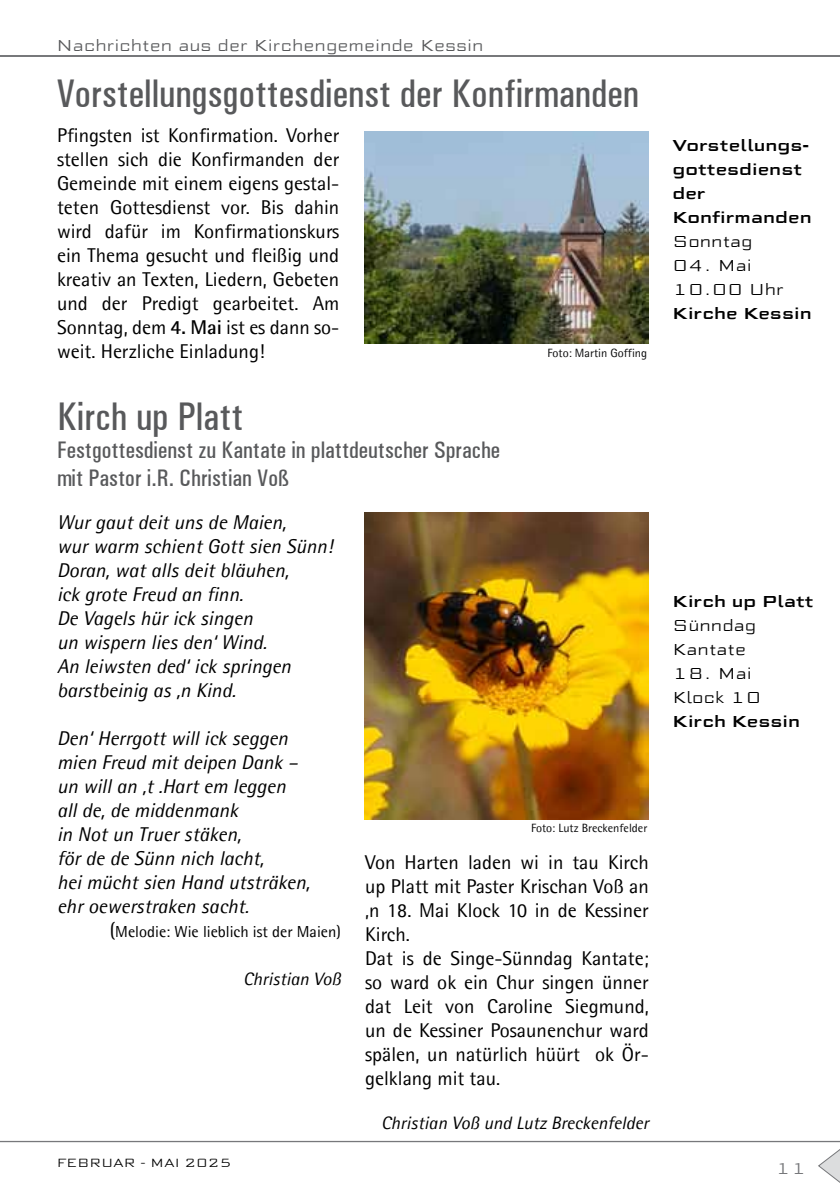
<style>
.page{position:relative;width:840px;height:1191px;background:#fff}
.page>*{position:absolute;margin:0;border:0;box-sizing:border-box;transform-origin:0 0}
.t1{font:500 condensed 40px "Univers";color:#58595b}
.t2{font:500 condensed 24px/28px "Univers";color:#58595b}
.t3{font:20px/24px "Agfa Rotis Semisans";color:#000;text-align:justify}
.t4{font:italic 20px/24px "Agfa Rotis Semisans";color:#000}
.t5{font:italic 18px "Agfa Rotis Semisans";color:#000}
.t6{font:500 16px/24px "Morris Sans Com";color:#000}
.t7{font:300 16px/24px "Morris Sans Com";color:#000}
.t8{font:300 16px "Morris Sans Com";color:#58595b}
.t9{font:16px "Agfa Rotis Semisans";color:#000}
.t10{font:300 16px "Morris Sans Com";color:#77787b}
.t11{font:12px "Agfa Rotis Semisans";color:#0a0a0b}
.t12{font:300 12px "Morris Sans Com";color:#000}
.s1{font-weight:700}
.s2{font-size:20px}
</style>
<div class="page">
<svg style="left:0;top:1140px;width:839px;height:42px"></svg>
<hr style="left:0;top:56px;width:839px;height:1px;background:#77787b">
<img style="left:364px;top:513px;width:284px;height:306px">
<img style="left:364px;top:131px;width:284px;height:213px">
<p class="t8" style="left:57px;top:34px;width:428px">Nachrichten aus der Kirchengemeinde Kessin</p>
<h1 class="t1" style="left:56px;top:71px;width:584px">Vorstellungsgottesdienst der Konfirmanden</h1>
<p class="t3" style="left:57px;top:123px;width:284px">Pfingsten ist Konfirmation. Vorher stellen sich die Konfirmanden der Gemeinde mit einem eigens gestal&shy;teten Gottesdienst vor. Bis dahin wird dafür im Konfirmationskurs ein Thema gesucht und fleißig und kreativ an Texten, Liedern, Gebeten und der Predigt gearbeitet. Am Sonntag, dem <span class="s1">4. Mai</span> ist es dann so&shy;weit. Herzliche Einladung!</p>
<h1 class="t1" style="left:57px;top:393px;width:187px">Kirch up Platt</h1>
<p class="t2" style="left:57px;top:436px;width:444px">Festgottesdienst zu Kantate in plattdeutscher Sprache mit Pastor i.R. Christian Voß</p>
<p class="t11" style="left:547px;top:346px;width:101px">Foto: Martin Goffing</p>
<p class="t4" style="left:57px;top:509px;width:277px">Wur gaut deit uns de Maien,<br>wur warm schient Gott sien Sünn!<br>Doran, wat alls deit bläuhen,<br>ick grote Freud an finn.<br>De Vagels hür ick singen<br>un wispern lies den‘ Wind.<br>An leiwsten ded‘ ick springen barstbeinig as ‚n Kind.</p>
<p class="t4" style="left:57px;top:725px;width:254px">Den‘ Herrgott will ick seggen mien Freud mit deipen Dank – un will an ‚t .Hart em leggen all de, de middenmank<br>in Not un Truer stäken,<br>för de de Sünn nich lacht,<br>hei mücht sien Hand utsträken, ehr oewerstraken sacht.</p>
<p class="t9" style="left:110px;top:922px;width:232px"><span class="s2">(</span>Melodie: Wie lieblich ist der Maien)</p>
<p class="t5" style="left:243px;top:967px;width:99px">Christian Voß</p>
<p class="t12" style="left:57px;top:1154px;width:176px">Februar - Mai 2025</p>
<p class="t11" style="left:530px;top:820px;width:118px">Foto: Lutz Breckenfelder</p>
<p class="t3" style="left:365px;top:850px;width:285px;text-align:left">Von Harten laden wi in tau Kirch up Platt mit Paster Krischan Voß an ‚n 18. Mai Klock 10 in de Kessiner<br>Kirch.<br>Dat is de Singe-Sünndag Kantate; so ward ok ein Chur singen ünner dat Leit von Caroline Siegmund, un de Kessiner Posaunenchur ward spälen, un natürlich hüürt ok Ör&shy;gelklang mit tau.</p>
<p class="t5" style="left:381px;top:1111px;width:269px">Christian Voß und Lutz Breckenfelder</p>
<p class="t6" style="left:672px;top:133px;width:141px">Vorstellungs&shy;gottesdienst der<br>Konfirmanden</p>
<p class="t7" style="left:672px;top:228px;width:81px">Sonntag</p>
<p class="t7" style="left:672px;top:252px;width:113px">04. Mai<br>10.00 Uhr</p>
<p class="t6" style="left:672px;top:301px;width:141px">Kirche Kessin</p>
<p class="t6" style="left:672px;top:589px;width:143px">Kirch up Platt</p>
<p class="t7" style="left:672px;top:612px;width:85px">Sünndag<br>Kantate</p>
<p class="t7" style="left:672px;top:660px;width:90px">18. Mai<br>Klock 10</p>
<p class="t6" style="left:672px;top:709px;width:129px">Kirch Kessin</p>
<p class="t10" style="left:775px;top:1157px;width:33px">11</p>
</div>
